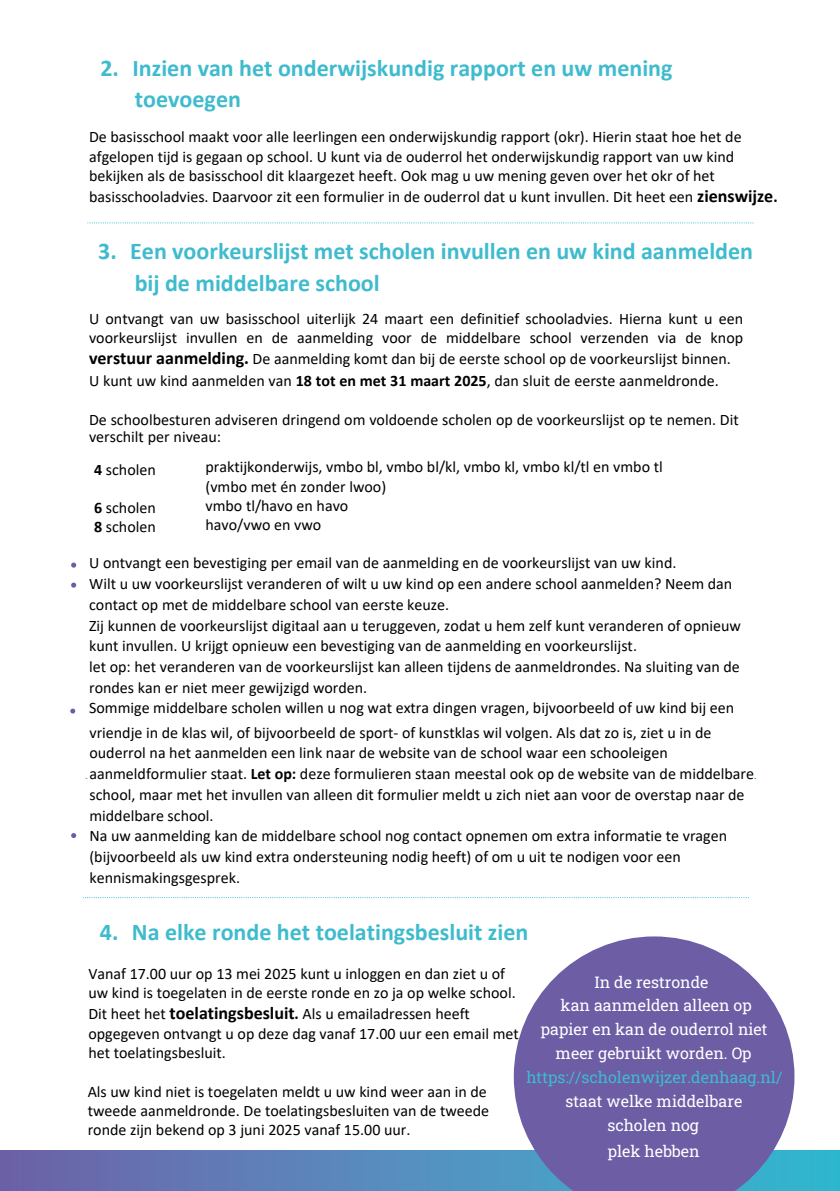
<style>
.page{position:relative;width:840px;height:1191px;background:#fff}
.page>*{position:absolute;margin:0;border:0;box-sizing:border-box;transform-origin:0 0}
.t1{font:700 24px/30.2px "Calibri";color:#3fbbce}
.t2{font:700 24px/32.8px "Calibri";color:#3fbbce}
.t3{font:16px/20.8px "Calibri";color:#000}
.t4{font:16px/24px "Roboto Slab";color:#fff;text-align:center}
.t5{font:16px "Roboto Slab";color:#3fbbce}
.s1{font-style:inherit}
.s2{font-weight:700;font-size:18px}
.s3{font-weight:700}
</style>
<div class="page">
<svg style="left:0;top:1150px;width:839px;height:41px;background:#5a82b8"></svg>
<svg style="left:88px;top:222px;width:665px;height:1px"></svg>
<svg style="left:83px;top:897px;width:665px;height:1px"></svg>
<svg style="left:71px;top:562px;width:5px;height:5px"></svg>
<svg style="left:71px;top:582px;width:5px;height:5px"></svg>
<svg style="left:71px;top:833px;width:5px;height:5px"></svg>
<svg style="left:513px;top:936px;width:281px;height:255px;background:#7d75b2"></svg>
<svg style="left:70px;top:708px;width:5px;height:5px"></svg>
<h1 class="t1" style="left:135px;top:53px;width:539px;text-indent:-34px"><span class="s1">2.</span> Inzien van het onderwijskundig rapport en <span class="s1">uw mening </span>toevoegen</h1>
<p class="t3" style="left:89px;top:126px;width:689px;line-height:20px">De basisschool maakt voor alle leerlingen een onderwijskundig rapport (okr). Hierin staat hoe het de afgelopen tijd is gegaan op school. U kunt via de ouderrol het onderwijskundig rapport van uw kind bekijken als de basisschool dit klaargezet heeft. Ook mag u uw mening geven over het okr of het basisschooladvies. Daarvoor zit een formulier in de ouderrol dat u kunt invullen. Dit heet een <span class="s2">zienswijze</span><span class="s3">.</span></p>
<h1 class="t2" style="left:135px;top:234px;width:619px;text-indent:-36px">3. Een voorkeurslijst met scholen invullen en uw kind aanmelden bij de middelbare school</h1>
<p class="t3" style="left:89px;top:309px;width:655px;line-height:19.2px">U ontvangt van uw basisschool uiterlijk 24 maart een definitief schooladvies. Hierna kunt u een voorkeurslijst invullen en de aanmelding voor de middelbare school verzenden via de knop</p>
<p class="t3" style="left:89px;top:347px;width:643px;line-height:22.2px"><span class="s2">verstuur aanmelding.</span> De aanmelding komt dan bij de eerste school op de voorkeurslijst binnen.<br>U kunt uw kind aanmelden van <span class="s3">18 tot en met 31 maart 202</span><span class="s3">5</span>, dan sluit de eerste aanmeldronde.</p>
<p class="t3" style="left:89px;top:410px;width:651px;line-height:17.2px">De schoolbesturen adviseren dringend om voldoende scholen op de voorkeurslijst op te nemen. Dit verschilt per niveau:</p>
<p class="t3" style="left:94px;top:458px;width:63px"><span class="s3">4</span> scholen</p>
<p class="t3" style="left:94px;top:498px;width:63px;line-height:19.2px"><span class="s3">6</span> scholen<br><span class="s3">8</span> scholen</p>
<p class="t3" style="left:205px;top:457px;width:458px;line-height:19.2px">praktijkonderwijs, vmbo bl, vmbo bl/kl, vmbo kl, vmbo kl/tl en vmbo tl (vmbo met én zonder lwoo)<br>vmbo tl/havo en havo<br>havo/vwo en vwo</p>
<p class="t3" style="left:89px;top:552px;width:653px">U ontvangt een bevestiging per email van de aanmelding en de voorkeurslijst van uw kind.<br>Wilt u uw voorkeurslijst veranderen of wilt u uw kind op een andere school aanmelden? Neem dan contact op met de middelbare school van eerste keuze.<br>Zij kunnen de voorkeurslijst digitaal aan u teruggeven, zodat u hem zelf kunt veranderen of opnieuw kunt invullen. U krijgt opnieuw een bevestiging van de aanmelding en voorkeurslijst.<br>let op: het veranderen van de voorkeurslijst kan alleen tijdens de aanmeldrondes. Na sluiting van de rondes kan er niet meer gewijzigd worden.<br>Sommige middelbare scholen willen u nog wat extra dingen vragen, bijvoorbeeld of uw kind bij een</p>
<p class="t3" style="left:89px;top:721px;width:666px">vriendje in de klas wil, of bijvoorbeeld de sport- of kunstklas wil volgen. Als dat zo is, ziet u in de ouderrol na het aanmelden een link naar de website van de school waar een schooleigen aanmeldformulier staat. <span class="s3">Let op:</span> deze formulieren staan meestal ook op de website van de middelbare school, maar met het invullen van alleen dit formulier meldt u zich niet aan voor de overstap naar de middelbare school.<br>Na uw aanmelding kan de middelbare school nog contact opnemen om extra informatie te vragen (bijvoorbeeld als uw kind extra ondersteuning nodig heeft) of om u uit te nodigen voor een kennismakingsgesprek.</p>
<h1 class="t1" style="left:100px;top:916px;width:430px">4<span class="s1">.</span> Na elke ronde het toelatingsbesluit zien</h1>
<p class="t3" style="left:88px;top:963px;width:428px;line-height:19.2px">Vanaf 17.00 uur op 13 mei 2025 kunt u inloggen en dan ziet u of uw kind is toegelaten in de eerste ronde en zo ja op welke school.</p>
<p class="t3" style="left:88px;top:1003px;width:431px;line-height:19.6px">Dit heet het <span class="s2">toelatingsbesluit</span><span class="s3">.</span> Als u emailadressen heeft opgegeven ontvangt u op deze dag vanaf 17.00 uur een email met het toelatingsbesluit.</p>
<p class="t3" style="left:88px;top:1081px;width:403px;line-height:19.2px">Als uw kind niet is toegelaten meldt u uw kind weer aan in de tweede aanmeldronde. De toelatingsbesluiten van de tweede ronde zijn bekend op 3 juni 2025 vanaf 15.00 uur.</p>
<p class="t4" style="left:594px;top:969px;width:115px">In de restronde</p>
<p class="t4" style="left:540px;top:992px;width:228px">kan aanmelden alleen op papier en kan de ouderrol niet meer gebruikt worden. Op</p>
<p class="t5" style="left:526px;top:1066px;width:257px">https://scholenwijzer.denhaag.nl/</p>
<p class="t4" style="left:565px;top:1088px;width:178px">staat welke middelbare scholen nog</p>
<p class="t4" style="left:607px;top:1139px;width:93px">plek hebben</p>
</div>
